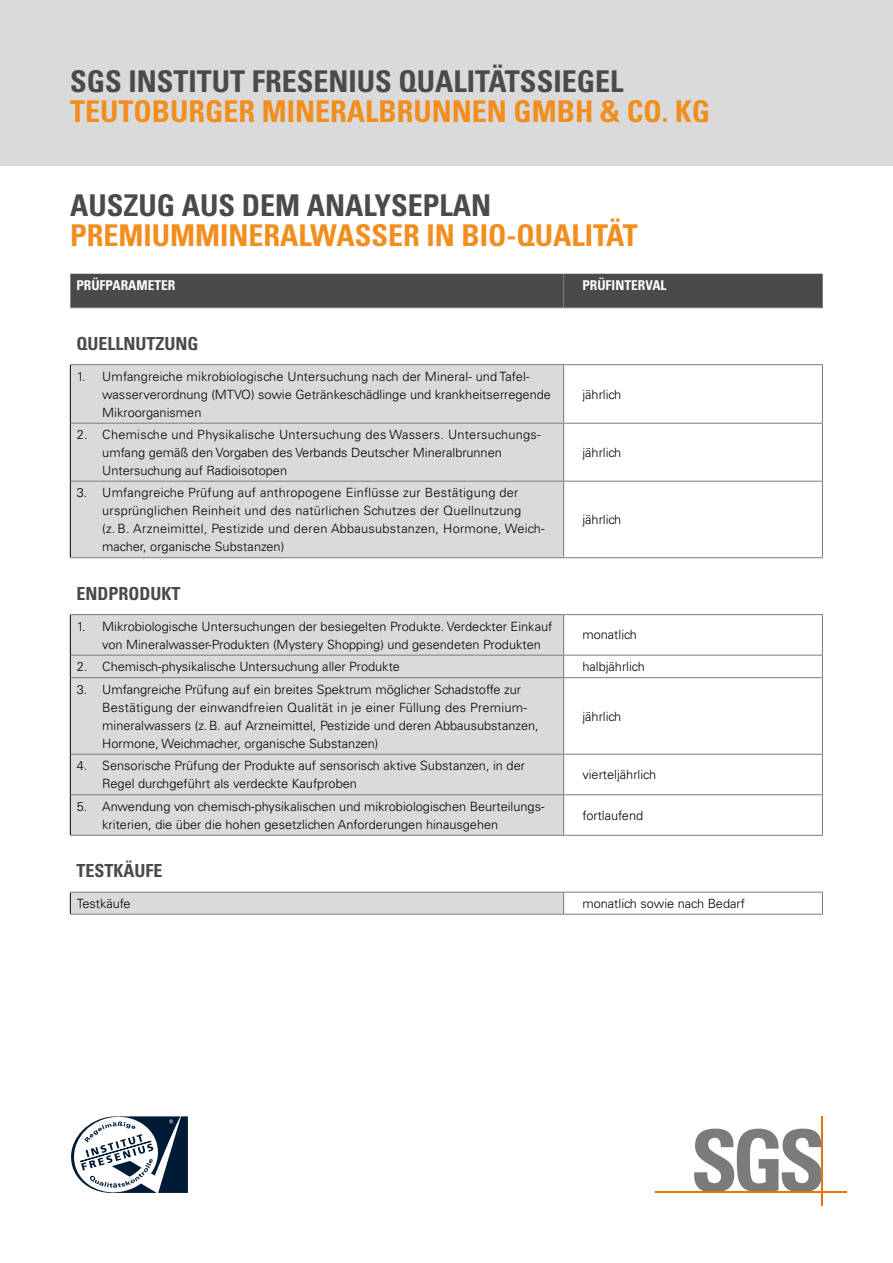
<style>
.page{position:relative;width:893px;height:1263px;background:#fff}
.page>*{position:absolute;margin:0;border:0;box-sizing:border-box;transform-origin:0 0}
.Headline_22_22{font:700 condensed 30px/30px "Univers LT Std";color:#f28e1e}
.Headline_18_18{font:700 condensed 30px "Univers LT Std";color:#4a4a49}
.Headline_18_18-2{font:700 condensed 30px "Univers LT Std";color:#f28e1e}
.Headline_12_12{font:700 condensed 18px "Univers LT Std";color:#4a4a49}
.Subline{font:700 condensed 13.5px "Univers LT Std";color:#fff}
.Copy_Liste_3__Zahlen{font:300 12.75px/18px "Univers LT Std";color:#000}
.Copy_Liste_3__Zahlen-2{font:300 12.75px/18px "Univers LT Std";letter-spacing:.02em;color:#000}
.Copy{font:300 12.75px "Univers LT Std";color:#000}
.s1{color:#4a4a49}
</style>
<div class="page">
<div style="left:0;top:0;width:893px;height:166px;background:#dadada"></div>
<svg style="left:694px;top:1128px;width:127px;height:63px"></svg>
<hr style="left:655px;top:1191px;width:192px;height:2px;background:#ee7203">
<hr style="left:821px;top:1116px;width:2px;height:89px;background:#ee7203">
<div style="left:70px;top:274px;width:752px;height:33px;background:#4a4a49"></div>
<svg style="left:70px;top:365px;width:494px;height:549px;fill:#dadada"></svg>
<hr style="left:563px;top:274px;width:1px;height:33px;background:#7c7b7b">
<hr style="left:822px;top:274px;width:1px;height:33px;background:#7c7b7b">
<hr style="left:70px;top:307px;width:494px;height:1px;background:#7c7b7b">
<hr style="left:564px;top:307px;width:259px;height:1px;background:#7c7b7b">
<svg style="left:70px;top:893px;width:1px;height:21px"></svg>
<hr style="left:70px;top:365px;width:1px;height:58px;background:#000">
<hr style="left:70px;top:423px;width:1px;height:58px;background:#000">
<hr style="left:70px;top:481px;width:1px;height:76px;background:#000">
<hr style="left:70px;top:615px;width:1px;height:40px;background:#000">
<svg style="left:70px;top:655px;width:1px;height:23px"></svg>
<hr style="left:70px;top:678px;width:1px;height:76px;background:#000">
<hr style="left:70px;top:754px;width:1px;height:41px;background:#000">
<hr style="left:70px;top:795px;width:1px;height:40px;background:#000">
<hr style="left:70px;top:364px;width:494px;height:1px;background:#7c7b7b">
<hr style="left:70px;top:614px;width:494px;height:1px;background:#7c7b7b">
<hr style="left:564px;top:364px;width:259px;height:1px;background:#7c7b7b">
<hr style="left:563px;top:365px;width:1px;height:58px;background:#7c7b7b">
<hr style="left:564px;top:423px;width:259px;height:1px;background:#7c7b7b">
<hr style="left:564px;top:481px;width:259px;height:1px;background:#7c7b7b">
<hr style="left:564px;top:614px;width:259px;height:1px;background:#7c7b7b">
<hr style="left:563px;top:615px;width:1px;height:40px;background:#7c7b7b">
<hr style="left:564px;top:655px;width:259px;height:1px;background:#7c7b7b">
<hr style="left:564px;top:677px;width:259px;height:1px;background:#7c7b7b">
<hr style="left:564px;top:754px;width:259px;height:1px;background:#7c7b7b">
<hr style="left:564px;top:794px;width:259px;height:1px;background:#7c7b7b">
<hr style="left:71px;top:423px;width:493px;height:1px;background:#7c7b7b">
<hr style="left:563px;top:424px;width:1px;height:57px;background:#7c7b7b">
<hr style="left:71px;top:481px;width:493px;height:1px;background:#7c7b7b">
<hr style="left:563px;top:481px;width:1px;height:76px;background:#7c7b7b">
<hr style="left:70px;top:557px;width:494px;height:1px;background:#7c7b7b">
<hr style="left:564px;top:557px;width:259px;height:1px;background:#7c7b7b">
<hr style="left:71px;top:655px;width:493px;height:1px;background:#7c7b7b">
<svg style="left:563px;top:655px;width:1px;height:22px"></svg>
<hr style="left:71px;top:677px;width:493px;height:1px;background:#7c7b7b">
<hr style="left:563px;top:678px;width:1px;height:76px;background:#7c7b7b">
<hr style="left:71px;top:754px;width:493px;height:1px;background:#7c7b7b">
<hr style="left:563px;top:754px;width:1px;height:40px;background:#7c7b7b">
<hr style="left:71px;top:794px;width:493px;height:1px;background:#7c7b7b">
<hr style="left:563px;top:795px;width:1px;height:40px;background:#7c7b7b">
<hr style="left:70px;top:835px;width:494px;height:1px;background:#7c7b7b">
<hr style="left:564px;top:835px;width:259px;height:1px;background:#7c7b7b">
<hr style="left:70px;top:892px;width:494px;height:1px;background:#7c7b7b">
<hr style="left:564px;top:892px;width:259px;height:1px;background:#7c7b7b">
<svg style="left:563px;top:892px;width:1px;height:22px"></svg>
<hr style="left:822px;top:365px;width:1px;height:58px;background:#7c7b7b">
<hr style="left:822px;top:424px;width:1px;height:57px;background:#7c7b7b">
<hr style="left:822px;top:481px;width:1px;height:76px;background:#7c7b7b">
<hr style="left:822px;top:615px;width:1px;height:40px;background:#7c7b7b">
<svg style="left:822px;top:655px;width:1px;height:22px"></svg>
<hr style="left:822px;top:678px;width:1px;height:76px;background:#7c7b7b">
<hr style="left:822px;top:754px;width:1px;height:40px;background:#7c7b7b">
<hr style="left:822px;top:795px;width:1px;height:40px;background:#7c7b7b">
<svg style="left:822px;top:892px;width:1px;height:22px"></svg>
<hr style="left:70px;top:914px;width:494px;height:1px;background:#7c7b7b">
<hr style="left:564px;top:914px;width:259px;height:1px;background:#7c7b7b">
<svg style="left:71px;top:1116px;width:117px;height:77px"></svg>
<p class="Headline_18_18" style="left:70px;top:63px;width:555px">SGS INSTITUT FRESENIUS QUALITÄTSSIEGEL</p>
<p class="Headline_18_18-2" style="left:70px;top:93px;width:642px">TEUTOBURGER MINERALBRUNNEN GMBH &amp; CO. KG</p>
<p class="Headline_22_22" style="left:70px;top:190px;width:569px"><span class="s1">AUSZUG AUS DEM ANALYSEPLAN<br></span>PREMIUMMINERALWASSER IN BIO-QUALITÄT</p>
<p class="Subline" style="left:76px;top:276px;width:101px">PRÜFPARAMETER</p>
<p class="Subline" style="left:582px;top:276px;width:86px">PRÜFINTERVAL</p>
<p class="Headline_12_12" style="left:76px;top:332px;width:123px">QUELLNUTZUNG</p>
<p class="Copy_Liste_3__Zahlen" style="left:102px;top:367px;width:450px;text-indent:-26px">1. Umfangreiche mikrobiologische Untersuchung nach der Mineral- und Tafel&shy;wasserverordnung (MTVO) sowie Getränkeschädlinge und krankheitserregende<br>Mikroorganismen</p>
<p class="Copy_Liste_3__Zahlen" style="left:102px;top:425px;width:440px;text-indent:-26px">2. Chemische und Physikalische Untersuchung des Wassers. Untersuchungs&shy;umfang gemäß den Vorgaben des Verbands Deutscher Mineralbrunnen</p>
<p class="Copy_Liste_3__Zahlen" style="left:102px;top:461px;width:186px">Untersuchung auf Radioisotopen</p>
<p class="Copy_Liste_3__Zahlen-2" style="left:102px;top:484px;width:444px;text-indent:-26px">3. Umfangreiche Prüfung auf anthropogene Einflüsse zur Bestätigung der ursprünglichen Reinheit und des natürlichen Schutzes der Quellnutzung (z.B. Arzneimittel, Pestizide und deren Abbausubstanzen, Hormone, Weich&shy;macher, organische Substanzen)</p>
<p class="Copy_Liste_3__Zahlen" style="left:582px;top:385px;width:41px">jährlich</p>
<p class="Copy_Liste_3__Zahlen" style="left:582px;top:443px;width:41px">jährlich</p>
<p class="Copy_Liste_3__Zahlen" style="left:582px;top:510px;width:41px">jährlich</p>
<p class="Headline_12_12" style="left:76px;top:582px;width:106px">ENDPRODUKT</p>
<p class="Copy_Liste_3__Zahlen" style="left:102px;top:617px;width:452px;text-indent:-26px">1. Mikrobiologische Untersuchungen der besiegelten Produkte. Verdeckter Einkauf von Mineralwasser-Produkten (Mystery Shopping) und gesendeten Produkten</p>
<p class="Copy_Liste_3__Zahlen" style="left:582px;top:626px;width:56px">monatlich</p>
<p class="Copy_Liste_3__Zahlen" style="left:77px;top:658px;width:325px">2. Chemisch-physikalische Untersuchung aller Produkte</p>
<p class="Copy_Liste_3__Zahlen" style="left:582px;top:657px;width:64px">halbjährlich</p>
<p class="Copy_Liste_3__Zahlen" style="left:102px;top:680px;width:438px;text-indent:-26px">3. Umfangreiche Prüfung auf ein breites Spektrum möglicher Schadstoffe zur Bestätigung der einwandfreien Qualität in je einer Füllung des Premium&shy;mineralwassers (z.B. auf Arzneimittel, Pestizide und deren Abbausubstanzen, Hormone, Weichmacher, organische Substanzen)</p>
<p class="Copy_Liste_3__Zahlen" style="left:582px;top:707px;width:41px">jährlich</p>
<p class="Copy_Liste_3__Zahlen" style="left:102px;top:757px;width:424px;text-indent:-26px">4. Sensorische Prüfung der Produkte auf sensorisch aktive Substanzen, in der<br>Regel durchgeführt als verdeckte Kaufproben</p>
<p class="Copy_Liste_3__Zahlen" style="left:582px;top:765px;width:75px">vierteljährlich</p>
<p class="Copy_Liste_3__Zahlen" style="left:102px;top:797px;width:444px;text-indent:-26px">5. Anwendung von chemisch-physikalischen und mikrobiologischen Beurteilungs&shy;kriterien, die über die hohen gesetzlichen Anforderungen hinausgehen</p>
<p class="Copy_Liste_3__Zahlen" style="left:582px;top:806px;width:62px">fortlaufend</p>
<p class="Headline_12_12" style="left:76px;top:860px;width:88px">TESTKÄUFE</p>
<p class="Copy" style="left:77px;top:895px;width:55px">Testkäufe</p>
<p class="Copy_Liste_3__Zahlen" style="left:582px;top:894px;width:164px">monatlich sowie nach Bedarf</p>
</div>
